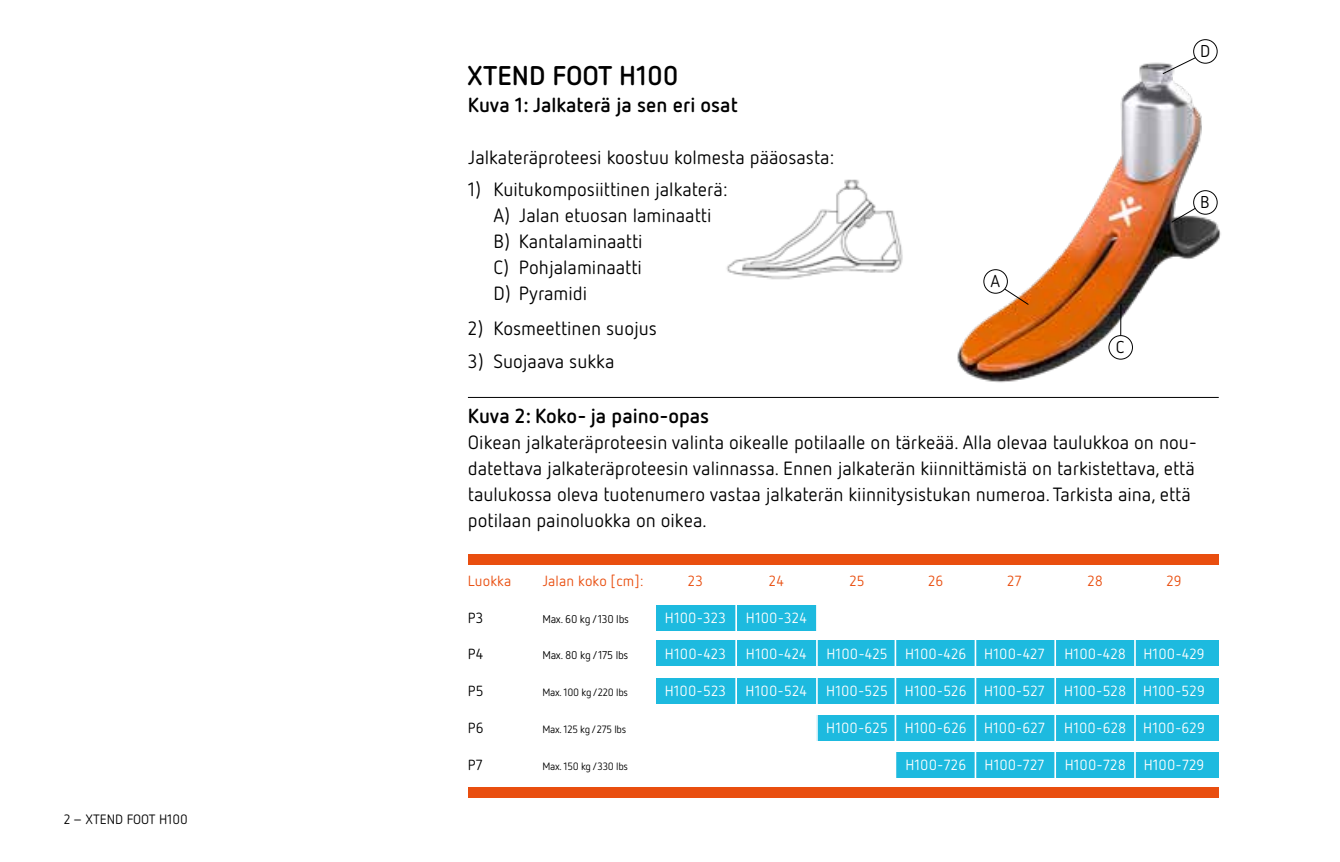
<style>
.page{position:relative;width:1340px;height:862px;background:#fff}
.page>*{position:absolute;margin:0;border:0;box-sizing:border-box;transform-origin:0 0}
.t1{font:700 27px "Netto OT";color:#000}
.t2{font:700 20.25px "Netto OT";color:#000}
.t3{font:19.12px/25.9px "Netto OT";color:#000}
.t4{font:17.1px "Netto OT";color:#000}
.t5{font:14.62px "Netto OT";letter-spacing:.01em;color:#fff}
.t6{font:14.62px "Netto OT";letter-spacing:.01em;color:#e94e0f}
.t7{font:14.62px "Netto OT";letter-spacing:.01em;color:#000}
.t8{font:13.5px "Netto OT";color:#000}
.t9{font:11.25px "Netto OT";letter-spacing:-.02em;color:#000}
.t10{font:10.58px "Netto OT";letter-spacing:-.025em;color:#000}
</style>
<div class="page">
<img style="left:865px;top:56px;width:356px;height:342px">
<img style="left:726px;top:124px;width:281px;height:217px">
<hr style="left:1120px;top:304px;width:1px;height:31px;background:#000">
<div style="left:1108px;top:335px;width:24px;height:24px;background:#fff;border-radius:50%"></div>
<div style="left:1108px;top:335px;width:24px;height:24px;border:1px solid #000;border-radius:50%"></div>
<svg style="left:1170px;top:207px;width:26px;height:16px"></svg>
<div style="left:1193px;top:190px;width:24px;height:24px;background:#fff;border-radius:50%"></div>
<div style="left:1193px;top:190px;width:24px;height:24px;border:1px solid #000;border-radius:50%"></div>
<svg style="left:1162px;top:57px;width:35px;height:17px"></svg>
<div style="left:1193px;top:40px;width:24px;height:23px;background:#fff;border-radius:50%"></div>
<div style="left:1193px;top:39px;width:24px;height:24px;border:1px solid #000;border-radius:50%"></div>
<svg style="left:1003px;top:288px;width:26px;height:17px"></svg>
<div style="left:983px;top:269px;width:24px;height:24px;background:#fff;border-radius:50%"></div>
<div style="left:983px;top:269px;width:24px;height:24px;border:1px solid #000;border-radius:50%"></div>
<div style="left:895px;top:752px;width:323px;height:25px;background:#1dbadf"></div>
<div style="left:468px;top:554px;width:750px;height:10px;background:#e94e0f"></div>
<div style="left:468px;top:787px;width:750px;height:10px;background:#e94e0f"></div>
<div style="left:656px;top:605px;width:160px;height:25px;background:#1dbadf"></div>
<div style="left:656px;top:640px;width:562px;height:25px;background:#1dbadf"></div>
<div style="left:656px;top:677px;width:562px;height:26px;background:#1dbadf"></div>
<div style="left:816px;top:714px;width:402px;height:26px;background:#1dbadf"></div>
<hr style="left:735px;top:574px;width:2px;height:206px;background:#fff">
<hr style="left:816px;top:574px;width:1px;height:206px;background:#fff">
<hr style="left:894px;top:574px;width:2px;height:206px;background:#fff">
<hr style="left:974px;top:574px;width:2px;height:206px;background:#fff">
<hr style="left:1054px;top:574px;width:2px;height:206px;background:#fff">
<hr style="left:1134px;top:574px;width:1px;height:206px;background:#fff">
<hr style="left:468px;top:397px;width:750px;height:1px;background:#000">
<p class="t8" style="left:64px;top:810px;width:125px">2 – XTEND FOOT H100</p>
<p class="t4" style="left:1199px;top:41px;width:12px">D</p>
<h1 class="t1" style="left:468px;top:58px;width:212px">XTEND FOOT H100</h1>
<p class="t2" style="left:468px;top:92px;width:271px">Kuva 1: Jalkaterä ja sen eri osat</p>
<p class="t3" style="left:468px;top:144px;width:368px">Jalkateräproteesi koostuu kolmesta pääosasta:</p>
<p class="t3" style="left:493px;top:176px;width:235px;text-indent:-26px">1) Kuitukomposiittinen jalkaterä:<br>A) Jalan etuosan laminaatti<br>B) Kantalaminaatti<br>C) Pohjalaminaatti<br>D) Pyramidi</p>
<p class="t3" style="left:468px;top:315px;width:191px">2) Kosmeettinen suojus</p>
<p class="t3" style="left:468px;top:347px;width:148px">3) Suojaava sukka</p>
<p class="t2" style="left:468px;top:403px;width:243px">Kuva 2: Koko- ja paino-opas</p>
<p class="t3" style="left:468px;top:429px;width:730px">Oikean jalkateräproteesin valinta oikealle potilaalle on tärkeää. Alla olevaa taulukkoa on nou&shy;datettava jalkateräproteesin valinnassa. Ennen jalkaterän kiinnittämistä on tarkistettava, että taulukossa oleva tuotenumero vastaa jalkaterän kiinnitysistukan numeroa. Tarkista aina, että potilaan painoluokka on oikea.</p>
<p class="t4" style="left:1200px;top:191px;width:11px">B</p>
<p class="t4" style="left:990px;top:270px;width:11px">A</p>
<p class="t4" style="left:1115px;top:336px;width:10px">C</p>
<p class="t6" style="left:468px;top:571px;width:45px">Luokka</p>
<p class="t7" style="left:468px;top:608px;width:17px">P3</p>
<p class="t7" style="left:468px;top:645px;width:17px">P4</p>
<p class="t7" style="left:468px;top:681px;width:17px">P5</p>
<p class="t7" style="left:468px;top:718px;width:17px">P6</p>
<p class="t7" style="left:468px;top:755px;width:16px">P7</p>
<p class="t6" style="left:542px;top:571px;width:102px">Jalan koko [cm]:</p>
<p class="t6" style="left:688px;top:571px;width:17px">23</p>
<p class="t6" style="left:769px;top:571px;width:16px">24</p>
<p class="t6" style="left:849px;top:571px;width:17px">25</p>
<p class="t6" style="left:928px;top:571px;width:17px">26</p>
<p class="t6" style="left:1007px;top:571px;width:16px">27</p>
<p class="t6" style="left:1087px;top:571px;width:17px">28</p>
<p class="t6" style="left:1166px;top:571px;width:17px">29</p>
<p class="t9" style="left:542px;top:611px;width:88px">Max. 60 kg /130 lbs</p>
<p class="t5" style="left:665px;top:608px;width:63px">H100-323</p>
<p class="t5" style="left:746px;top:608px;width:62px">H100-324</p>
<p class="t9" style="left:542px;top:648px;width:88px">Max. 80 kg /175 lbs</p>
<p class="t5" style="left:665px;top:645px;width:62px">H100-423</p>
<p class="t5" style="left:746px;top:645px;width:62px">H100-424</p>
<p class="t5" style="left:826px;top:645px;width:220px">H100-425 H100-426 H100-427</p>
<p class="t5" style="left:1064px;top:645px;width:142px">H100-428 H100-429</p>
<p class="t10" style="left:542px;top:685px;width:87px">Max. 100 kg /220 lbs</p>
<p class="t5" style="left:664px;top:681px;width:63px">H100-523</p>
<p class="t5" style="left:745px;top:681px;width:63px">H100-524</p>
<p class="t5" style="left:826px;top:681px;width:220px">H100-525 H100-526 H100-527</p>
<p class="t5" style="left:1064px;top:681px;width:142px">H100-528 H100-529</p>
<p class="t10" style="left:542px;top:722px;width:85px">Max. 125 kg /275 lbs</p>
<p class="t5" style="left:826px;top:718px;width:220px">H100-625 H100-626 H100-627</p>
<p class="t5" style="left:1064px;top:718px;width:142px">H100-628 H100-629</p>
<p class="t10" style="left:542px;top:759px;width:87px">Max. 150 kg /330 lbs</p>
<p class="t5" style="left:905px;top:755px;width:141px">H100-726 H100-727</p>
<p class="t5" style="left:1064px;top:755px;width:141px">H100-728 H100-729</p>
</div>
